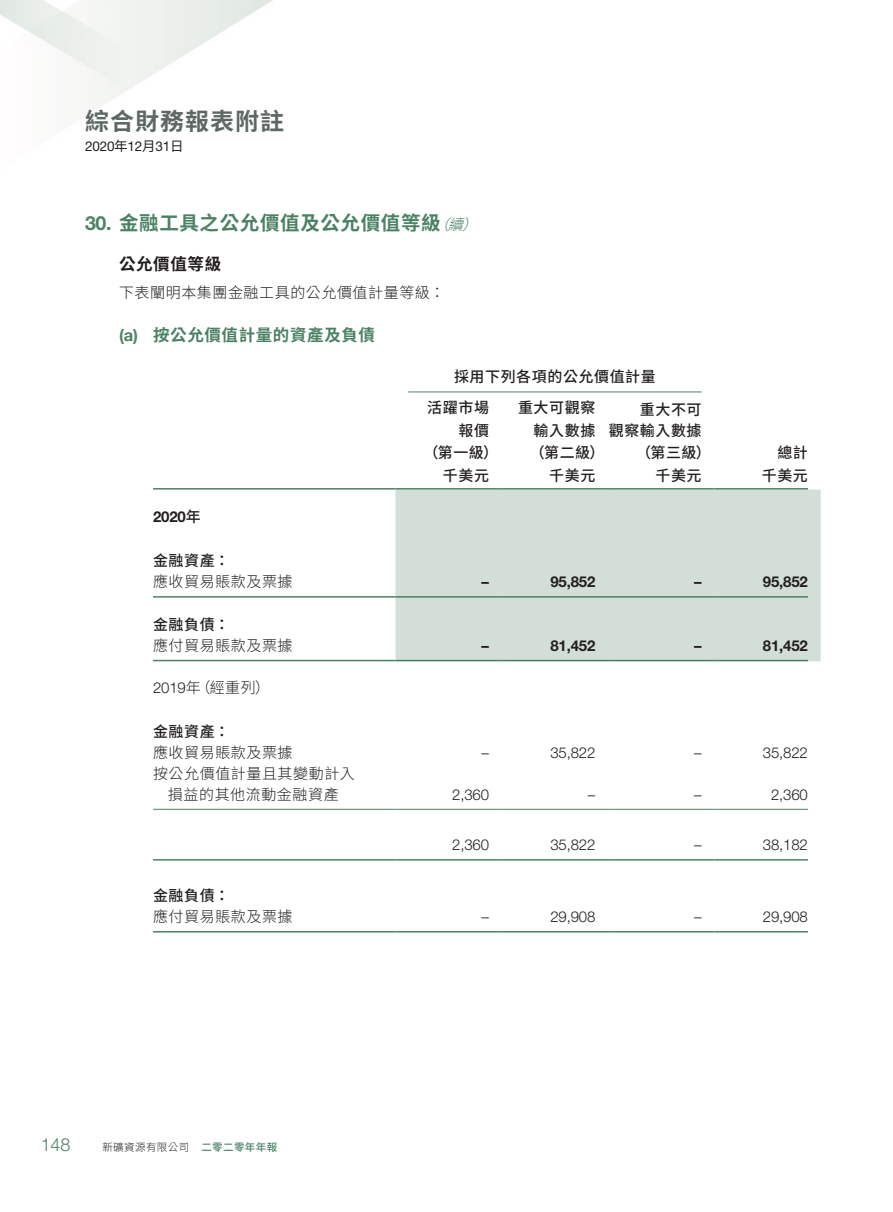
<style>
.page{position:relative;width:893px;height:1212px;background:#fff}
.page>*{position:absolute;margin:0;border:0;box-sizing:border-box;transform-origin:0 0}
.t1{font:700 24px "Source Han Sans TC";letter-spacing:.04em;color:#5d6865}
.Heading_1{font:700 19.5px "Source Han Sans TC";letter-spacing:.035em;color:#4c8264}
.t2{font:300 18px "Helvetica Neue LT Std";color:#4c8264}
.Heading_3{font:700 16.5px "Source Han Sans TC";letter-spacing:.04em;color:#4c8264}
.Heading_2{font:700 16.5px "Source Han Sans TC";letter-spacing:.04em;color:#231f20}
.Body_Text{font:300 15px/21px "Source Han Sans TC";letter-spacing:.04em;color:#231f20;text-align:center}
.Body_Text-2{font:500 15px "Source Han Sans TC";letter-spacing:.04em;color:#231f20}
.Body_Text-3{font:300 15px "Helvetica Neue LT Std";letter-spacing:-.01em;color:#231f20}
.Body_Text-4{font:700 15px "Helvetica Neue LT Std";letter-spacing:-.01em;color:#231f20}
.t3{font:13.5px "Helvetica Neue LT Std";letter-spacing:-.015em;color:#231f20}
.t4{font:300 10.5px "Source Han Sans TC";letter-spacing:.04em;color:#231f20}
.s1{font-family:"Source Han Sans TC"}
.s2{font-family:"Helvetica Neue LT Std"}
.s3{font-weight:300;font-style:italic;font-size:15px}
.s4{font-family:"Source Han Sans TC";font-weight:500}
.s5{font-weight:500;color:#4c8264}
</style>
<div class="page">
<div style="left:395px;top:489px;width:426px;height:172px;background:#d2ded6"></div>
<hr style="left:408px;top:392px;width:294px;height:1px;background:#4c8264">
<hr style="left:153px;top:488px;width:242px;height:1px;background:#4c8264">
<hr style="left:395px;top:488px;width:107px;height:1px;background:#4c8264">
<hr style="left:502px;top:488px;width:106px;height:1px;background:#4c8264">
<hr style="left:608px;top:488px;width:106px;height:1px;background:#4c8264">
<hr style="left:714px;top:488px;width:94px;height:1px;background:#4c8264">
<hr style="left:153px;top:596px;width:242px;height:2px;background:#4c8264">
<hr style="left:395px;top:596px;width:107px;height:2px;background:#4c8264">
<hr style="left:502px;top:596px;width:106px;height:2px;background:#4c8264">
<hr style="left:608px;top:596px;width:106px;height:2px;background:#4c8264">
<hr style="left:714px;top:596px;width:94px;height:2px;background:#4c8264">
<hr style="left:153px;top:660px;width:242px;height:1px;background:#4c8264">
<hr style="left:395px;top:660px;width:107px;height:1px;background:#4c8264">
<hr style="left:502px;top:660px;width:106px;height:1px;background:#4c8264">
<hr style="left:608px;top:660px;width:106px;height:1px;background:#4c8264">
<hr style="left:714px;top:660px;width:94px;height:1px;background:#4c8264">
<hr style="left:153px;top:809px;width:242px;height:1px;background:#4c8264">
<hr style="left:395px;top:809px;width:107px;height:1px;background:#4c8264">
<hr style="left:502px;top:809px;width:106px;height:1px;background:#4c8264">
<hr style="left:608px;top:809px;width:106px;height:1px;background:#4c8264">
<hr style="left:714px;top:809px;width:94px;height:1px;background:#4c8264">
<hr style="left:153px;top:859px;width:242px;height:1px;background:#4c8264">
<hr style="left:395px;top:859px;width:107px;height:1px;background:#4c8264">
<hr style="left:502px;top:859px;width:106px;height:1px;background:#4c8264">
<hr style="left:608px;top:859px;width:106px;height:1px;background:#4c8264">
<hr style="left:714px;top:859px;width:94px;height:1px;background:#4c8264">
<hr style="left:153px;top:931px;width:242px;height:1px;background:#4c8264">
<hr style="left:395px;top:931px;width:107px;height:1px;background:#4c8264">
<hr style="left:502px;top:931px;width:106px;height:1px;background:#4c8264">
<hr style="left:608px;top:931px;width:106px;height:1px;background:#4c8264">
<hr style="left:714px;top:931px;width:94px;height:1px;background:#4c8264">
<h1 class="t1" style="left:85px;top:108px;width:201px">綜合財務報表附註</h1>
<p class="t3" style="left:85px;top:139px;width:100px">2020<span class="s1">年</span>12<span class="s1">月</span>31<span class="s1">日</span></p>
<p class="Heading_1" style="left:85px;top:212px;width:405px"><span class="s2">30.</span> 金融工具之公允價值及公允價值等級<span class="s3">（續）</span></p>
<p class="Heading_2" style="left:119px;top:254px;width:104px">公允價值等級</p>
<p class="Body_Text" style="left:119px;top:282px;width:327px">下表闡明本集團金融工具的公允價值計量等級：</p>
<p class="Heading_3" style="left:119px;top:326px;width:258px"><span class="s2">(a)</span> 按公允價值計量的資產及負債</p>
<p class="Body_Text-2" style="left:454px;top:368px;width:203px">採用下列各項的公允價值計量</p>
<p class="Body_Text-2" style="left:427px;top:399px;width:63px">活躍市場</p>
<p class="Body_Text-2" style="left:458px;top:422px;width:32px">報價</p>
<p class="Body_Text-2" style="left:518px;top:399px;width:79px">重大可觀察</p>
<p class="Body_Text-2" style="left:534px;top:422px;width:63px">輸入數據</p>
<p class="Body_Text-2" style="left:640px;top:401px;width:63px">重大不可</p>
<p class="Body_Text-2" style="left:609px;top:422px;width:94px">觀察輸入數據</p>
<p class="Body_Text-2" style="left:423px;top:444px;width:76px">（第一級）</p>
<p class="Body_Text-2" style="left:530px;top:444px;width:76px">（第二級）</p>
<p class="Body_Text-2" style="left:636px;top:444px;width:76px">（第三級）</p>
<p class="Body_Text-2" style="left:777px;top:444px;width:32px">總計</p>
<p class="Body_Text-2" style="left:443px;top:467px;width:48px">千美元</p>
<p class="Body_Text-2" style="left:549px;top:467px;width:48px">千美元</p>
<p class="Body_Text-2" style="left:655px;top:467px;width:48px">千美元</p>
<p class="Body_Text-2" style="left:762px;top:467px;width:48px">千美元</p>
<p class="Body_Text-4" style="left:153px;top:508px;width:49px">2020<span class="s4">年</span></p>
<p class="Body_Text-2" style="left:153px;top:552px;width:78px">金融資產：</p>
<p class="Body_Text" style="left:153px;top:571px;width:141px">應收貿易賬款及票據</p>
<p class="Body_Text-4" style="left:481px;top:572px;width:9px">–</p>
<p class="Body_Text-4" style="left:550px;top:572px;width:46px">95,852</p>
<p class="Body_Text-4" style="left:694px;top:572px;width:9px">–</p>
<p class="Body_Text-4" style="left:763px;top:572px;width:46px">95,852</p>
<p class="Body_Text-2" style="left:153px;top:616px;width:78px">金融負債：</p>
<p class="Body_Text" style="left:153px;top:635px;width:141px">應付貿易賬款及票據</p>
<p class="Body_Text-4" style="left:481px;top:636px;width:9px">–</p>
<p class="Body_Text-4" style="left:550px;top:636px;width:46px">81,452</p>
<p class="Body_Text-4" style="left:694px;top:636px;width:9px">–</p>
<p class="Body_Text-4" style="left:763px;top:636px;width:46px">81,452</p>
<p class="Body_Text" style="left:153px;top:677px;width:119px"><span class="s2">2019</span>年（經重列）</p>
<p class="Body_Text-2" style="left:153px;top:723px;width:78px">金融資產：</p>
<p class="Body_Text" style="left:153px;top:742px;width:141px">應收貿易賬款及票據</p>
<p class="Body_Text-3" style="left:481px;top:743px;width:9px">–</p>
<p class="Body_Text-3" style="left:550px;top:743px;width:46px">35,822</p>
<p class="Body_Text-3" style="left:694px;top:743px;width:9px">–</p>
<p class="Body_Text-3" style="left:763px;top:743px;width:46px">35,822</p>
<p class="Body_Text" style="left:153px;top:763px;width:203px">按公允價值計量且其變動計入損益的其他流動金融資產</p>
<p class="Body_Text-3" style="left:452px;top:785px;width:38px">2,360</p>
<p class="Body_Text-3" style="left:588px;top:785px;width:9px">–</p>
<p class="Body_Text-3" style="left:694px;top:785px;width:9px">–</p>
<p class="Body_Text-3" style="left:771px;top:785px;width:38px">2,360</p>
<p class="Body_Text-3" style="left:452px;top:835px;width:38px">2,360</p>
<p class="Body_Text-3" style="left:550px;top:835px;width:46px">35,822</p>
<p class="Body_Text-3" style="left:694px;top:835px;width:9px">–</p>
<p class="Body_Text-3" style="left:763px;top:835px;width:46px">38,182</p>
<p class="Body_Text-2" style="left:153px;top:887px;width:78px">金融負債：</p>
<p class="Body_Text" style="left:153px;top:906px;width:141px">應付貿易賬款及票據</p>
<p class="Body_Text-3" style="left:481px;top:907px;width:9px">–</p>
<p class="Body_Text-3" style="left:550px;top:907px;width:46px">29,908</p>
<p class="Body_Text-3" style="left:694px;top:907px;width:9px">–</p>
<p class="Body_Text-3" style="left:763px;top:907px;width:46px">29,908</p>
<p class="t2" style="left:41px;top:1134px;width:31px">148</p>
<p class="t4" style="left:102px;top:1141px;width:176px">新礦資源有限公司 <span class="s5">二零二零年年報</span></p>
</div>
